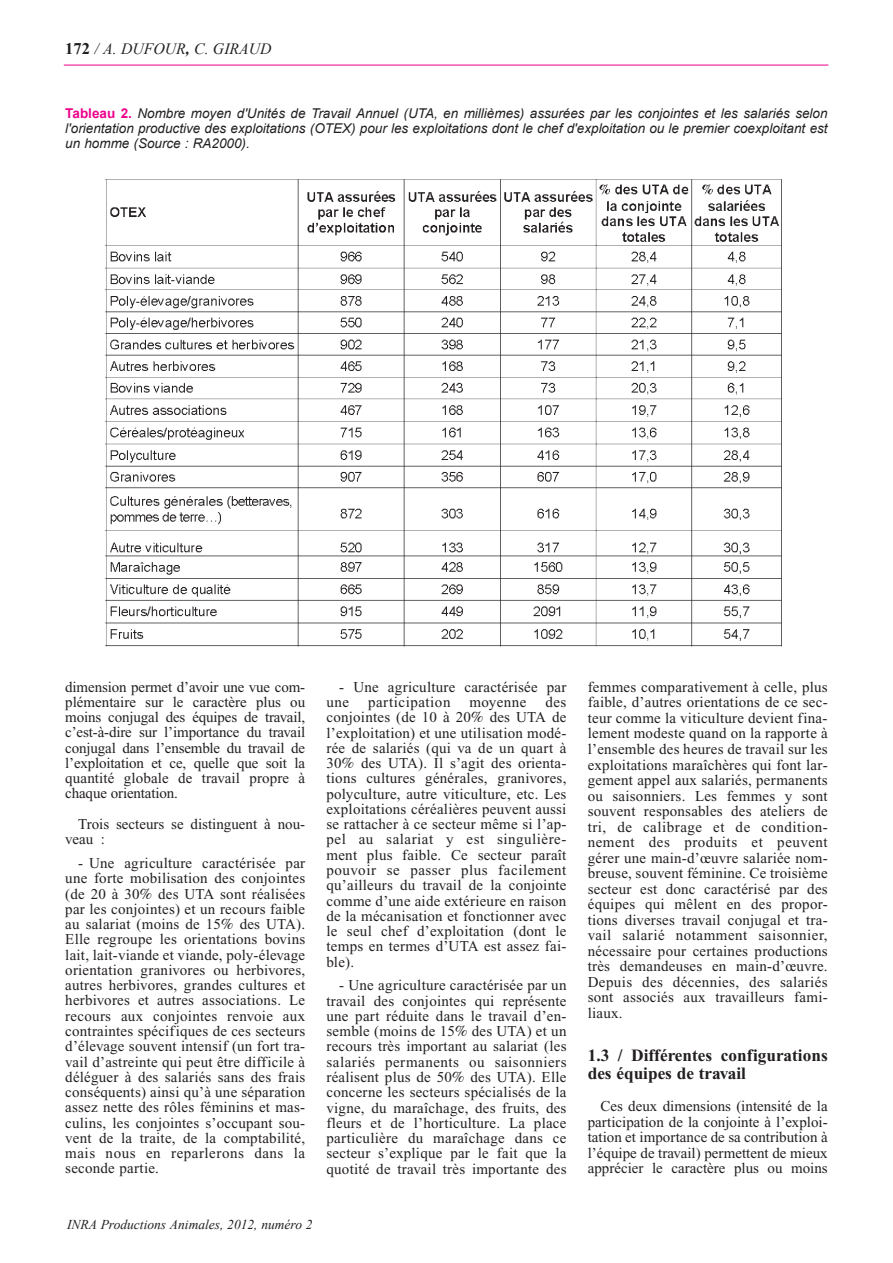
<style>
.page{position:relative;width:893px;height:1263px;background:#fff}
.page>*{position:absolute;margin:0;border:0;box-sizing:border-box;transform-origin:0 0}
.t1{font:700 17.25px/17.7px "Times New Roman";color:#231f20}
.t2{font:italic 15.75px "Times New Roman";color:#231f20}
.t3{font:15px/15.3px "Times New Roman";letter-spacing:.015em;color:#231f20;text-align:justify}
.t4{font:15px "Times New Roman";letter-spacing:.035em;color:#231f20}
.t5{font:italic 13.5px/15px "Arial";color:#231f20;text-align:justify}
.t6{font:italic 13.5px "Times New Roman";color:#231f20}
.s1{font-weight:700;font-style:normal;font-size:16.5px}
.s2{font-weight:700}
.s3{font-weight:700;font-style:normal;color:#ed028c}
.s4{font-family:"Century Schoolbook BT"}
</style>
<div class="page">
<hr style="left:64px;top:65px;width:764px;height:1px;background:#ed028c">
<img style="left:105px;top:179px;width:677px;height:468px">
<p class="t2" style="left:65px;top:40px;width:208px"><span class="s1">172</span> / A. DUFOUR<span class="s2">,</span> C. GIRAUD</p>
<p class="t5" style="left:65px;top:105px;width:764px"><span class="s3">Tableau 2.</span> Nombre moyen d'Unités de Travail Annuel (UTA, en millièmes) assurées par les conjointes et les salariés selon l'orientation productive des exploitations (OTEX) pour les exploitations dont le chef d'exploitation ou le premier coexploitant est un homme (Source : RA2000).</p>
<p class="t3" style="left:65px;top:680px;width:241px">dimension permet d’avoir une vue com&shy;plémentaire sur le caractère plus ou moins conjugal des équipes de travail, c’est-à-dire sur l’importance du travail conjugal dans l’ensemble du travail de l’exploitation et ce, quelle que soit la quantité globale de travail propre à chaque orientation.</p>
<p class="t3" style="left:65px;top:818px;width:241px;text-indent:13px">Trois secteurs se distinguent à nou&shy;veau :</p>
<p class="t3" style="left:65px;top:857px;width:241px;text-indent:13px">- Une agriculture caractérisée par une forte mobilisation des conjointes (de 20 à 30<span class="s4">%</span> des UTA sont réalisées par les conjointes) et un recours faible au salariat (moins de 15<span class="s4">%</span> des UTA).<br>Elle regroupe les orientations bovins lait, lait-viande et viande, poly-élevage orientation granivores ou herbivores, autres herbivores, grandes cultures et herbivores et autres associations. Le recours aux conjointes renvoie aux contraintes spécifiques de ces secteurs d’élevage souvent intensif (un fort tra&shy;vail d’astreinte qui peut être difficile à déléguer à des salariés sans des frais conséquents) ainsi qu’à une séparation assez nette des rôles féminins et mas&shy;culins, les conjointes s’occupant sou&shy;vent de la traite, de la comptabilité, mais nous en reparlerons dans la seconde partie.</p>
<p class="t3" style="left:326px;top:680px;width:241px;text-indent:13px">- Une agriculture caractérisée par une</p>
<p class="t3" style="left:326px;top:696px;width:241px;text-indent:219px">des conjointes (de 10 à 20<span class="s4">%</span> des UTA de l’exploitation) et une utilisation modé&shy;rée de salariés (qui va de un quart à 30<span class="s4">%</span> des UTA). Il s’agit des orienta&shy;tions cultures générales, granivores, polyculture, autre viticulture, etc. Les exploitations céréalières peuvent aussi se rattacher à ce secteur même si l’ap&shy;pel au salariat y est singulière&shy;ment plus faible. Ce secteur paraît pouvoir se passer plus facilement qu’ailleurs du travail de la conjointe comme d’une aide extérieure en raison de la mécanisation et fonctionner avec le seul chef d’exploitation (dont le temps en termes d’UTA est assez fai&shy;ble).</p>
<p class="t3" style="left:326px;top:979px;width:241px;text-indent:13px">- Une agriculture caractérisée par un travail des conjointes qui représente une part réduite dans le travail d’en&shy;semble (moins de 15<span class="s4">%</span> des UTA) et un recours très important au salariat (les salariés permanents ou saisonniers réalisent plus de 50<span class="s4">%</span> des UTA). Elle concerne les secteurs spécialisés de la vigne, du maraîchage, des fruits, des fleurs et de l’horticulture. La place particulière du maraîchage dans ce secteur s’explique par le fait que la quotité de travail très importante des</p>
<p class="t4" style="left:368px;top:696px;width:84px">participation</p>
<p class="t4" style="left:469px;top:696px;width:59px">moyenne</p>
<p class="t6" style="left:67px;top:1217px;width:247px">INRA Productions Animales, 2012, numéro 2</p>
<p class="t3" style="left:588px;top:680px;width:241px">femmes comparativement à celle, plus faible, d’autres orientations de ce sec&shy;teur comme la viticulture devient fina&shy;lement modeste quand on la rapporte à l’ensemble des heures de travail sur les exploitations maraîchères qui font lar&shy;gement appel aux salariés, permanents ou saisonniers. Les femmes y sont souvent responsables des ateliers de tri, de calibrage et de condition&shy;nement des produits et peuvent gérer une main-d’œuvre salariée nom&shy;breuse, souvent féminine. Ce troisième secteur est donc caractérisé par des équipes qui mêlent en des propor&shy;tions diverses travail conjugal et tra&shy;vail salarié notamment saisonnier, nécessaire pour certaines productions très demandeuses en main-d’œuvre.<br>Depuis des décennies, des salariés sont associés aux travailleurs fami&shy;liaux.</p>
<p class="t1" style="left:588px;top:1048px;width:241px">1.3 / Différentes configurations des équipes de travail</p>
<p class="t3" style="left:588px;top:1100px;width:241px;text-indent:13px">Ces deux dimensions (intensité de la participation de la conjointe à l’exploi&shy;tation et importance de sa contribution à l’équipe de travail) permettent de mieux apprécier le caractère plus ou moins</p>
</div>
